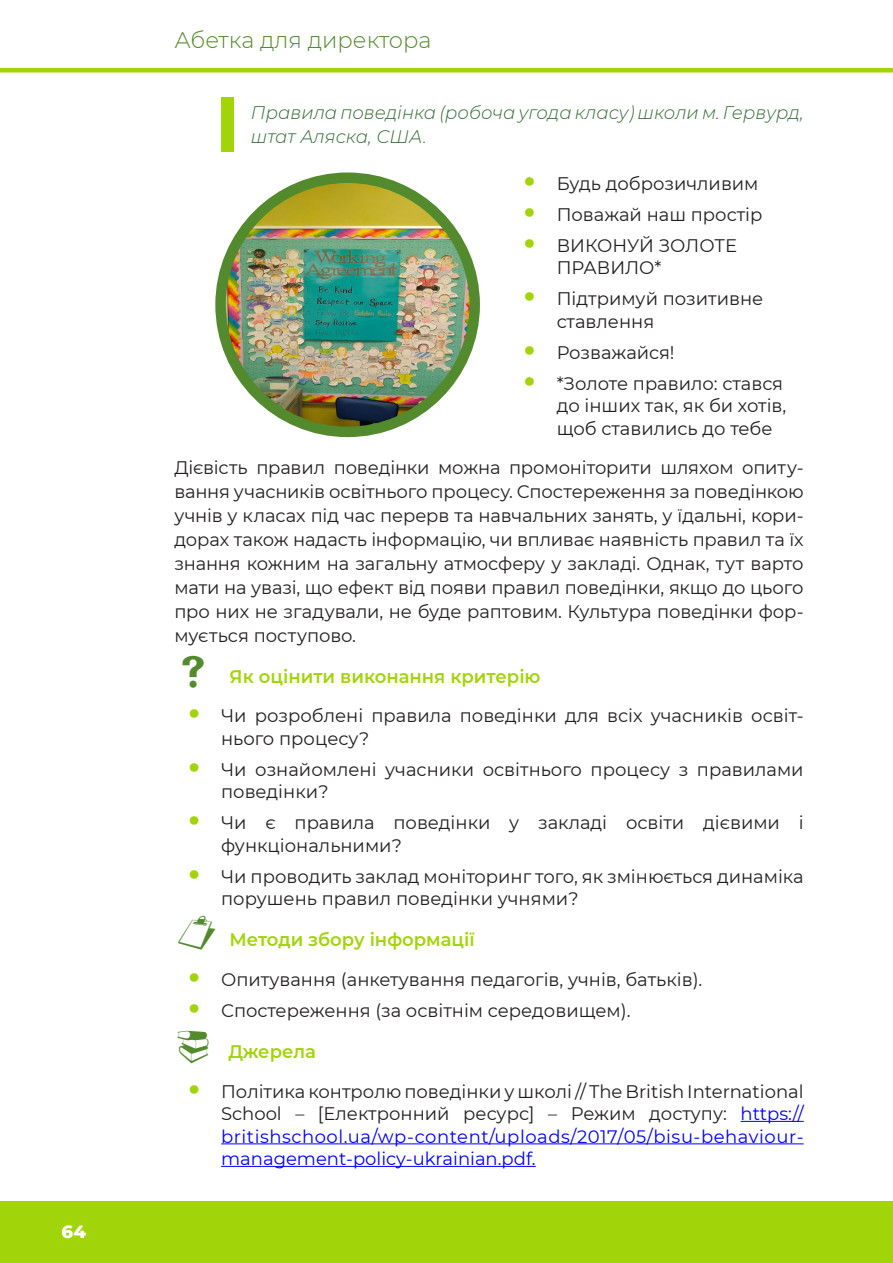
<style>
.page{position:relative;width:893px;height:1263px;background:#fff}
.page>*{position:absolute;margin:0;border:0;box-sizing:border-box;transform-origin:0 0}
.t1{font:300 22.5px "Montserrat";color:#548a2e}
.Body_Text{font:18.15px/22.5px "Montserrat";color:#231f20}
.Example_Text{font:italic 300 18.15px/24px "Montserrat";color:#336a34}
.t2{font:600 18.15px "Montserrat";color:#a2d40a}
.t3{font:18px/22.5px "Montserrat";letter-spacing:.03em;color:#00f}
.t4{font:800 18px "Montserrat";color:#fff}
.s1{font-weight:800;font-size:30.3px;color:#a2d40a}
.s2{font-size:18px;color:#00f}
</style>
<div class="page">
<div style="left:0;top:1201px;width:893px;height:62px;background:#a2d40a"></div>
<div style="left:0;top:68px;width:893px;height:5px;background:#a2d40a"></div>
<div style="left:221px;top:98px;width:13px;height:54px;background:#a2d40a"></div>
<hr style="left:741px;top:1121px;width:63px;height:1px;background:#00f">
<hr style="left:221px;top:1143px;width:583px;height:1px;background:#00f">
<hr style="left:221px;top:1166px;width:315px;height:1px;background:#00f">
<img style="left:221px;top:179px;width:254px;height:253px">
<div style="left:215px;top:172px;width:265px;height:265px;border:10px solid #548a2e;border-radius:50%"></div>
<p class="t4" style="left:62px;top:1218px;width:26px">64</p>
<p class="t1" style="left:174px;top:25px;width:259px">Абетка для директора</p>
<p class="Example_Text" style="left:251px;top:100px;width:554px">Правила поведінка (робоча угода класу) школи м. Гервурд, штат Аляска, США.</p>
<p class="Body_Text" style="left:524px;top:172px;width:236px"><span class="s1">•</span> Будь доброзичливим</p>
<p class="Body_Text" style="left:524px;top:203px;width:240px"><span class="s1">•</span> Поважай наш простір</p>
<p class="Body_Text" style="left:557px;top:234px;width:182px;text-indent:-33px"><span class="s1">•</span> ВИКОНУЙ ЗОЛОТЕ<br>ПРАВИЛО﹡</p>
<p class="Body_Text" style="left:557px;top:287px;width:208px;text-indent:-33px"><span class="s1">•</span> Підтримуй позитивне ставлення</p>
<p class="Body_Text" style="left:524px;top:341px;width:152px"><span class="s1">•</span> Розважайся!</p>
<p class="Body_Text" style="left:557px;top:372px;width:231px;text-indent:-33px"><span class="s1">•</span> ﹡Золоте правило: стався до інших так, як би хотів, щоб ставились до тебе</p>
<p class="Body_Text" style="left:174px;top:455px;width:631px;line-height:24px;text-align:justify">Дієвість правил поведінки можна промоніторити шляхом опиту&shy;вання учасників освітнього процесу. Спостереження за поведінкою учнів у класах під час перерв та навчальних занять, у їдальні, кори&shy;дорах також надасть інформацію, чи впливає наявність правил та їх знання кожним на загальну атмосферу у закладі. Однак, тут варто мати на увазі, що ефект від появи правил поведінки, якщо до цього про них не згадували, не буде раптовим. Культура поведінки фор&shy;мується поступово.</p>
<p class="t2" style="left:230px;top:664px;width:312px">Як оцінити виконання критерію</p>
<p class="Body_Text" style="left:221px;top:704px;width:584px;text-indent:-33px"><span class="s1">•</span> Чи розроблені правила поведінки для всіх учасників освіт&shy;нього процесу?</p>
<p class="Body_Text" style="left:221px;top:758px;width:584px;text-indent:-33px"><span class="s1">•</span> Чи ознайомлені учасники освітнього процесу з правилами поведінки?</p>
<p class="Body_Text" style="left:221px;top:811px;width:584px;text-indent:-33px"><span class="s1">•</span> Чи є правила поведінки у закладі освіти дієвими і функціональними?</p>
<p class="Body_Text" style="left:221px;top:865px;width:584px;text-indent:-33px"><span class="s1">•</span> Чи проводить заклад моніторинг того, як змінюється динаміка порушень правил поведінки учнями?</p>
<p class="t2" style="left:230px;top:927px;width:246px">Методи збору інформації</p>
<p class="Body_Text" style="left:188px;top:968px;width:516px"><span class="s1">•</span> Опитування (анкетування педагогів, учнів, батьків).</p>
<p class="Body_Text" style="left:188px;top:999px;width:444px"><span class="s1">•</span> Спостереження (за освітнім середовищем).</p>
<p class="t2" style="left:228px;top:1039px;width:89px">Джерела</p>
<p class="Body_Text" style="left:188px;top:1079px;width:617px;text-align:right"><span class="s1">•</span> Політика контролю поведінки у школі // The British International<br>School – [Електронний ресурс] – Режим доступу: <span class="s2">https://</span></p>
<p class="t3" style="left:221px;top:1124px;width:584px">britishschool.ua/wp-content/uploads/2017/05/bisu-behaviour&shy;management-policy-ukrainian.pdf.</p>
</div>
